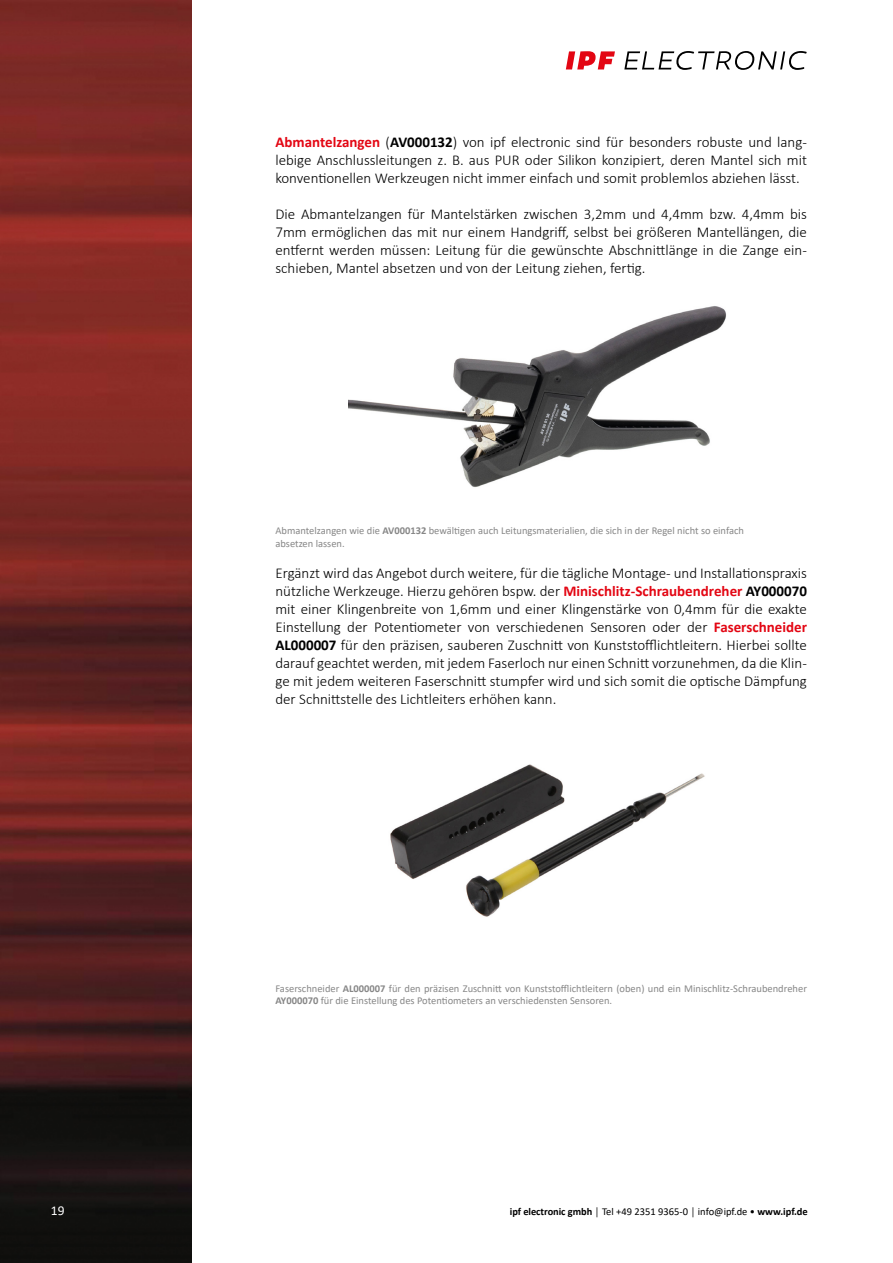
<style>
.page{position:relative;width:893px;height:1263px;background:#fff}
.page>*{position:absolute;margin:0;border:0;box-sizing:border-box;transform-origin:0 0}
.t1{font:300 15px/18px "Calibri";color:#000;text-align:justify}
.t2{font:13.5px "Calibri";color:#fff}
.t3{font:10.5px/12.6px "Calibri";color:#878787}
.t4{font:10.5px "Calibri";color:#000}
.s1{font-weight:700;color:#e30613}
.s2{font-weight:700}
</style>
<div class="page">
<img style="left:0;top:0;width:191px;height:1263px">
<svg style="left:624px;top:51px;width:183px;height:19px"></svg>
<svg style="left:566px;top:51px;width:49px;height:18px"></svg>
<img style="left:348px;top:306px;width:378px;height:181px">
<img style="left:390px;top:764px;width:315px;height:153px">
<p class="t1" style="left:275px;top:133px;width:533px"><span class="s1">Abmantelzangen</span> (<span class="s2">AV000132</span>) von ipf electronic sind für besonders robuste und lang&shy;lebige Anschlussleitungen z. B. aus PUR oder Silikon konzipiert, deren Mantel sich mit konventionellen Werkzeugen nicht immer einfach und somit problemlos abziehen lässt.</p>
<p class="t1" style="left:275px;top:205px;width:533px">Die Abmantelzangen für Mantelstärken zwischen 3,2mm und 4,4mm bzw. 4,4mm bis 7mm ermöglichen das mit nur einem Handgriff, selbst bei größeren Mantellängen, die entfernt werden müssen: Leitung für die gewünschte Abschnittlänge in die Zange ein&shy;schieben, Mantel absetzen und von der Leitung ziehen, fertig.</p>
<p class="t3" style="left:275px;top:524px;width:470px">Abmantelzangen wie die <span class="s2">AV000132</span> bewältigen auch Leitungsmaterialien, die sich in der Regel nicht so einfach absetzen lassen.</p>
<p class="t1" style="left:275px;top:563px;width:533px">Ergänzt wird das Angebot durch weitere, für die tägliche Montage- und Installationspraxis nützliche Werkzeuge. Hierzu gehören bspw. der <span class="s1">Minischlitz-Schraubendreher</span> <span class="s2">AY000070 </span>mit einer Klingenbreite von 1,6mm und einer Klingenstärke von 0,4mm für die exakte Einstellung der Potentiometer von verschiedenen Sensoren oder der <span class="s1">Faserschneider </span><span class="s2">AL000007</span> für den präzisen, sauberen Zuschnitt von Kunststofflichtleitern. Hierbei sollte darauf geachtet werden, mit jedem Faserloch nur einen Schnitt vorzunehmen, da die Klin&shy;ge mit jedem weiteren Faserschnitt stumpfer wird und sich somit die optische Dämpfung der Schnittstelle des Lichtleiters erhöhen kann.</p>
<p class="t3" style="left:275px;top:981px;width:533px">Faserschneider <span class="s2">AL000007</span> für den präzisen Zuschnitt von Kunststofflichtleitern (oben) und ein Minischlitz-Schraubendreher<br><span class="s2">AY000070</span> für die Einstellung des Potentiometers an verschiedensten Sensoren.</p>
<p class="t2" style="left:51px;top:1201px;width:15px">19</p>
<p class="t4" style="left:510px;top:1204px;width:299px"><span class="s2">ipf electronic gmbh</span> │ Tel +49 2351 9365-0 │ info@ipf.de • <span class="s2">www.ipf.de</span></p>
</div>
